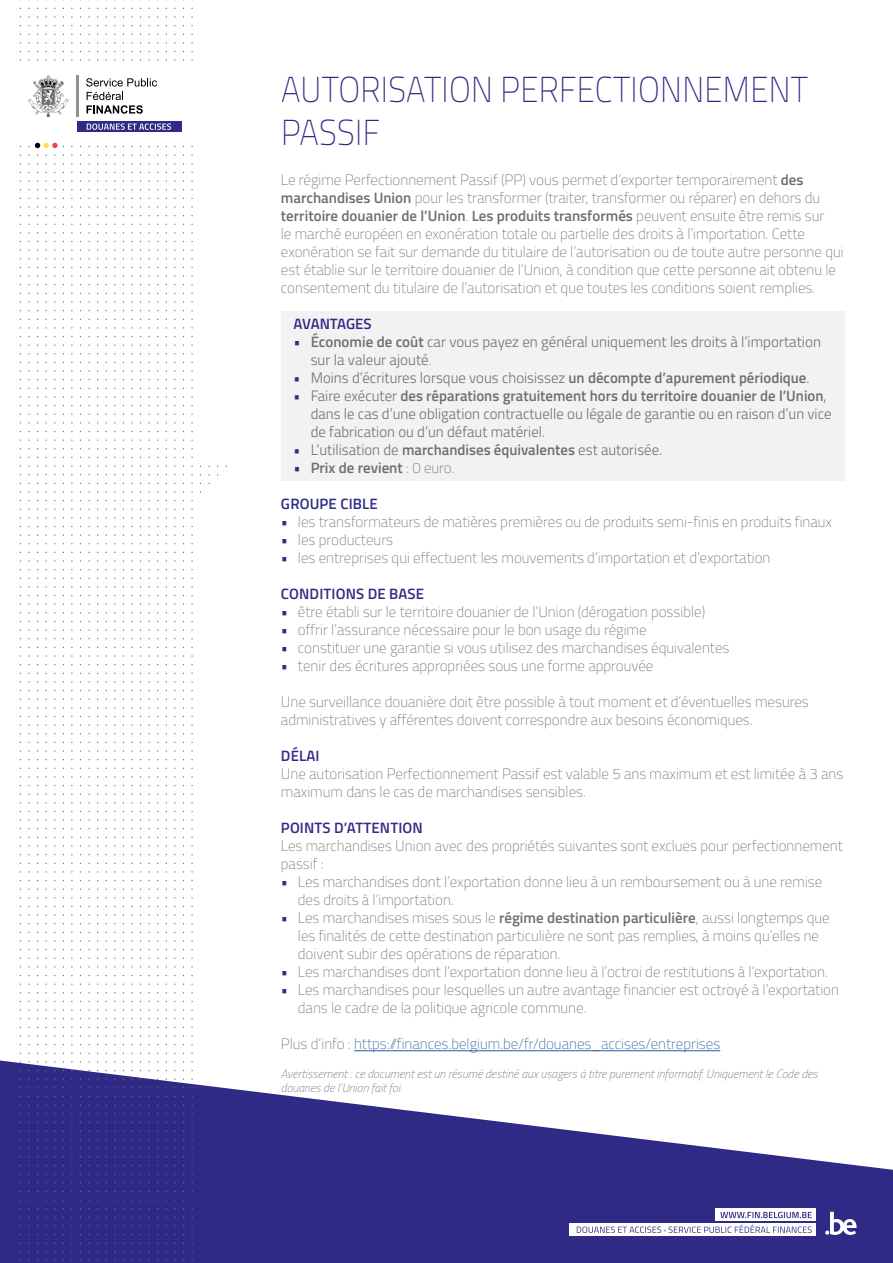
<style>
.page{position:relative;width:893px;height:1263px;background:#fff}
.page>*{position:absolute;margin:0;border:0;box-sizing:border-box;transform-origin:0 0}
.t1{font:100 36px/43.2px "Titillium";letter-spacing:.01em;color:#2f2a85;scale:.91 1}
.t2{font:100 15px/18px "Titillium";color:#706f6f}
.t3{font:300 15px/18px "Titillium";color:#706f6f}
.t4{font:100 15px "Titillium";color:#275b9b}
.t5{font:600 15px "Titillium";letter-spacing:.01em;color:#2f2a85}
.t6{font:600 15px "Titillium";color:#706f6f}
.t7{font:italic 100 12px/14.4px "Titillium";color:#706f6f}
.s1{font-weight:600}
.s2{font-weight:100;color:#2f2a85}
.s3{font-weight:100}
.s4{font-weight:600;color:#2f2a85}
.s5{color:#2f2a85}
.s6{color:#706f6f}
</style>
<div class="page">
<svg style="left:0;top:1060px;width:893px;height:203px;fill:#2f2a85"></svg>
<svg style="left:183px;top:0;width:1px;height:1263px"></svg>
<svg style="left:191px;top:0;width:2px;height:1263px"></svg>
<svg style="left:20px;top:0;width:1px;height:1263px"></svg>
<div style="left:19px;top:62px;width:174px;height:83px;background:#fff"></div>
<div style="left:77px;top:121px;width:104px;height:11px;background:#2f2a85"></div>
<hr style="left:77px;top:75px;width:2px;height:42px;background:#909090">
<svg style="left:28px;top:0;width:45px;height:1263px"></svg>
<svg style="left:80px;top:0;width:96px;height:1263px"></svg>
<svg style="left:825px;top:1212px;width:31px;height:23px"></svg>
<div style="left:569px;top:1223px;width:247px;height:12px;background:#fff"></div>
<svg style="left:577px;top:1224px;width:235px;height:9px"></svg>
<div style="left:715px;top:1208px;width:101px;height:13px;background:#fff"></div>
<svg style="left:720px;top:1212px;width:92px;height:6px"></svg>
<div style="left:281px;top:311px;width:564px;height:169px;background:#f2f2f2"></div>
<hr style="left:354px;top:1050px;width:366px;height:1px;background:#275b9b">
<h1 class="t1" style="left:281px;top:66px;width:581px">AUTORISATION PERFECTIONNEMENT<br>PASSIF</h1>
<p class="t2" style="left:281px;top:170px;width:564px">Le régime Perfectionnement Passif (PP) vous permet d’exporter temporairement <span class="s1">des marchandises Union</span> pour les transformer (traiter, transformer ou réparer) en dehors du <span class="s1">territoire douanier de l’Union</span>. <span class="s1">Les produits transformés</span> peuvent ensuite être remis sur<br>le marché européen en exonération totale ou partielle des droits à l’importation. Cette exonération se fait sur demande du titulaire de l’autorisation ou de toute autre personne qui est établie sur le territoire douanier de l’Union, à condition que cette personne ait obtenu le consentement du titulaire de l’autorisation et que toutes les conditions soient remplies.</p>
<p class="t5" style="left:294px;top:312px;width:80px">AVANTAGES</p>
<p class="t3" style="left:311px;top:332px;width:512px;text-indent:-17px"><span class="s2">•</span> <span class="s1">Économie de coût</span> car vous payez en général uniquement les droits à l’importation sur la valeur ajouté<span class="s3">.</span></p>
<p class="t3" style="left:294px;top:368px;width:517px"><span class="s4">•</span> Moins d’écritures lorsque vous choisissez <span class="s1">un décompte d’apurement périodique</span>.</p>
<p class="t3" style="left:311px;top:386px;width:522px;text-indent:-17px"><span class="s4">•</span> Faire exécuter <span class="s1">des réparations gratuitement hors du territoire douanier de l’Union</span>, dans le cas d’une obligation contractuelle ou légale de garantie ou en raison d’un vice de fabrication ou d’un défaut matériel.</p>
<p class="t3" style="left:294px;top:440px;width:370px"><span class="s4">•</span> L’utilisation de <span class="s1">marchandises équivalentes</span> est autorisée.</p>
<p class="t6" style="left:294px;top:456px;width:163px"><span class="s2">•</span> Prix de revient <span class="s3">: 0 euro.</span></p>
<p class="t5" style="left:281px;top:492px;width:98px">GROUPE CIBLE</p>
<p class="t2" style="left:281px;top:512px;width:553px"><span class="s5">•</span> les transformateurs de matières premières ou de produits semi-finis en produits finaux</p>
<p class="t2" style="left:281px;top:530px;width:114px"><span class="s5">•</span> les producteurs</p>
<p class="t2" style="left:281px;top:548px;width:491px"><span class="s5">•</span> les entreprises qui effectuent les mouvements d’importation et d’exportation</p>
<p class="t5" style="left:281px;top:582px;width:145px">CONDITIONS DE BASE</p>
<p class="t2" style="left:281px;top:602px;width:426px"><span class="s5">•</span> être établi sur le territoire douanier de l’Union (dérogation possible)</p>
<p class="t2" style="left:281px;top:620px;width:367px"><span class="s5">•</span> offrir l’assurance nécessaire pour le bon usage du régime</p>
<p class="t2" style="left:281px;top:638px;width:450px"><span class="s5">•</span> constituer une garantie si vous utilisez des marchandises équivalentes</p>
<p class="t2" style="left:281px;top:656px;width:374px"><span class="s5">•</span> tenir des écritures appropriées sous une forme approuvée</p>
<p class="t2" style="left:281px;top:692px;width:529px">Une surveillance douanière doit être possible à tout moment et d’éventuelles mesures administratives y afférentes doivent correspondre aux besoins économiques.</p>
<p class="t5" style="left:281px;top:744px;width:40px">DÉLAI</p>
<p class="t2" style="left:281px;top:764px;width:564px">Une autorisation Perfectionnement Passif est valable 5 ans maximum et est limitée à 3 ans maximum dans le cas de marchandises sensibles.</p>
<p class="t5" style="left:281px;top:816px;width:143px">POINTS D’ATTENTION</p>
<p class="t2" style="left:281px;top:836px;width:563px">Les marchandises Union avec des propriétés suivantes sont exclues pour perfectionnement passif :</p>
<p class="t2" style="left:298px;top:872px;width:526px;text-indent:-17px"><span class="s5">•</span> Les marchandises dont l’exportation donne lieu à un remboursement ou à une remise des droits à l’importation.</p>
<p class="t2" style="left:298px;top:908px;width:533px;text-indent:-17px"><span class="s5">•</span> Les marchandises mises sous le <span class="s1">régime destination particulière</span>, aussi longtemps que les finalités de cette destination particulière ne sont pas remplies, à moins qu’elles ne doivent subir des opérations de réparation.</p>
<p class="t2" style="left:281px;top:962px;width:548px"><span class="s5">•</span> Les marchandises dont l’exportation donne lieu à l’octroi de restitutions à l’exportation.</p>
<p class="t2" style="left:298px;top:980px;width:543px;text-indent:-17px"><span class="s5">•</span> Les marchandises pour lesquelles un autre avantage financier est octroyé à l’exportation dans le cadre de la politique agricole commune.</p>
<p class="t4" style="left:281px;top:1033px;width:441px"><span class="s6">Plus d’info :</span> https://finances.belgium.be/fr/douanes_accises/entreprises</p>
<p class="t7" style="left:281px;top:1066px;width:538px">Avertissement : ce document est un résumé destiné aux usagers à titre purement informatif. Uniquement le Code des douanes de l’Union fait foi.</p>
</div>
